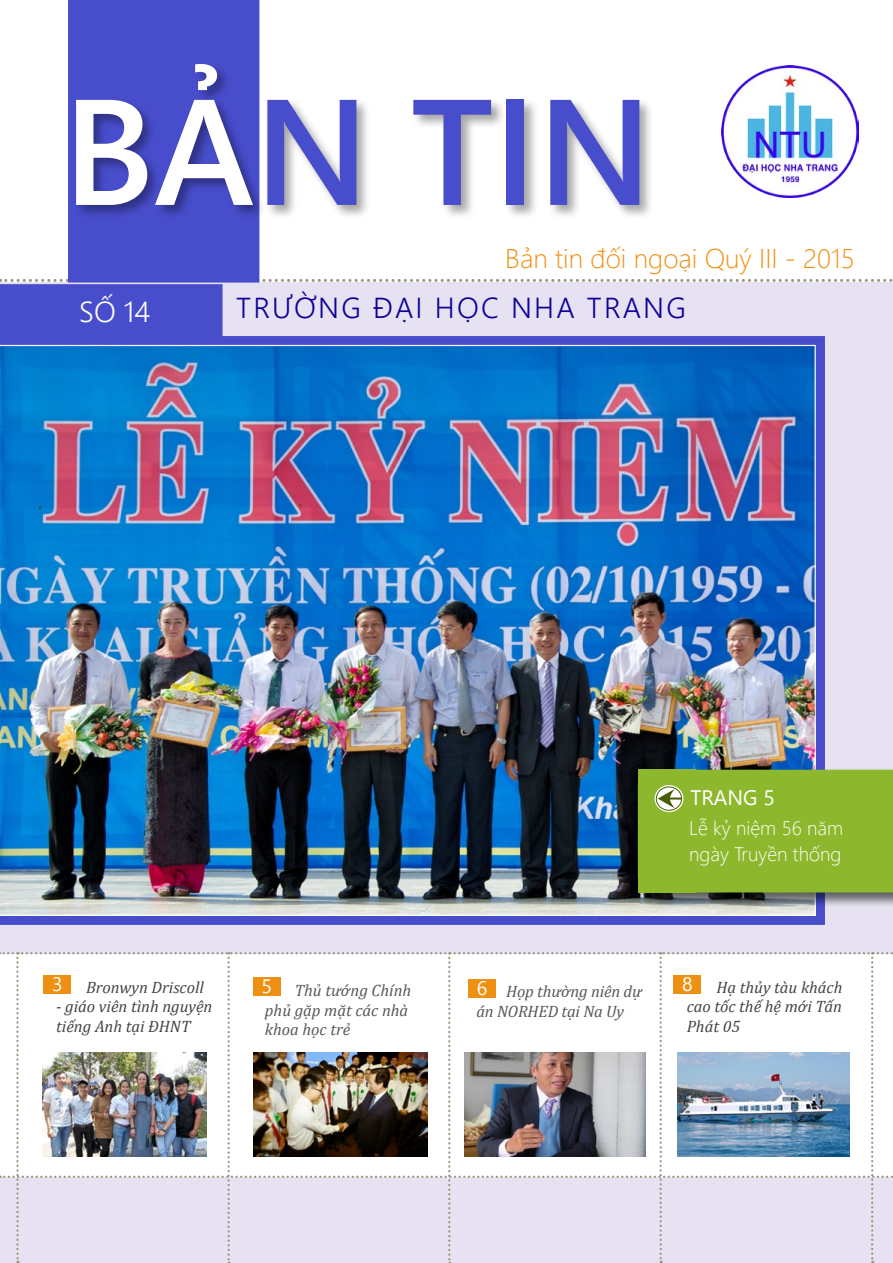
<style>
.page{position:relative;width:893px;height:1263px;background:#fff}
.page>*{position:absolute;margin:0;border:0;box-sizing:border-box;transform-origin:0 0}
.t1{font:600 150px "Segoe UI";color:#484dcc}
.t2{font:300 28.8px "Segoe UI";letter-spacing:.075em;color:#0e0296}
.t3{font:300 28.8px "Segoe UI";color:#fff}
.t4{font:300 27px "Segoe UI";color:#ee9112}
.t5{font:21px "Segoe UI";color:#fff}
.t6{font:300 19.5px/25.5px "Segoe UI";color:#fff}
.t7{font:19.5px "Segoe UI";color:#fff}
.t8{font:italic 16.5px/19.4px "Cambria";color:#444447}
.t9{font:italic 16.5px/19.4px "Cambria";letter-spacing:-.005em;color:#57585b}
.s1{color:#fff}
</style>
<div class="page">
<div style="left:0;top:283px;width:893px;height:980px;background:#e6e2f1"></div>
<svg style="left:0;top:279px;width:893px;height:57px"></svg>
<div style="left:69px;top:0;width:190px;height:282px;background:#484dcc"></div>
<div style="left:68px;top:0;width:191px;height:283px;border:2px solid #484dcc"></div>
<div style="left:73px;top:62px;width:580px;height:157px;background:#000;opacity:.35"></div>
<img style="left:721px;top:66px;width:138px;height:131px">
<svg style="left:0;top:336px;width:825px;height:589px"></svg>
<img style="left:0;top:345px;width:816px;height:571px">
<div style="left:634px;top:768px;width:259px;height:140px;background:#000;opacity:.35"></div>
<div style="left:638px;top:770px;width:255px;height:122px;background:#8db82d"></div>
<img style="left:0;top:952px;width:893px;height:311px">
<div style="left:638px;top:870px;width:58px;height:22px;background:#8db82d"></div>
<div style="left:638px;top:770px;width:58px;height:14px;background:#8db82d"></div>
<h1 class="t1" style="left:63px;top:38px;width:591px"><span class="s1">BẢ</span>N TIN</h1>
<h2 class="t3" style="left:79px;top:290px;width:73px">SỐ 14</h2>
<h3 class="t4" style="left:505px;top:238px;width:351px">Bản tin đối ngoại Quý III - 2015</h3>
<h2 class="t2" style="left:236px;top:286px;width:451px">TRƯỜNG ĐẠI HỌC NHA TRANG</h2>
<p class="t7" style="left:52px;top:969px;width:12px">3</p>
<p class="t8" style="left:86px;top:977px;width:119px">Bronwyn Driscoll</p>
<p class="t8" style="left:56px;top:996px;width:158px">- giáo viên tình nguyện tiếng Anh tại ĐHNT</p>
<p class="t7" style="left:261px;top:972px;width:12px">5</p>
<p class="t9" style="left:265px;top:980px;width:148px;text-indent:30px">Thủ tướng Chính phủ gặp mặt các nhà khoa học trẻ</p>
<p class="t5" style="left:690px;top:782px;width:86px">TRANG 5</p>
<p class="t6" style="left:689px;top:815px;width:156px">Lễ kỷ niệm 56 năm ngày Truyền thống</p>
<p class="t7" style="left:682px;top:969px;width:12px">8</p>
<p class="t7" style="left:477px;top:973px;width:12px">6</p>
<p class="t8" style="left:687px;top:977px;width:157px;text-align:justify;text-indent:30px">Hạ thủy tàu khách cao tốc thế hệ mới Tấn Phát 05</p>
<p class="t9" style="left:476px;top:981px;width:167px;text-indent:30px">Họp thường niên dự án NORHED tại Na Uy</p>
</div>
